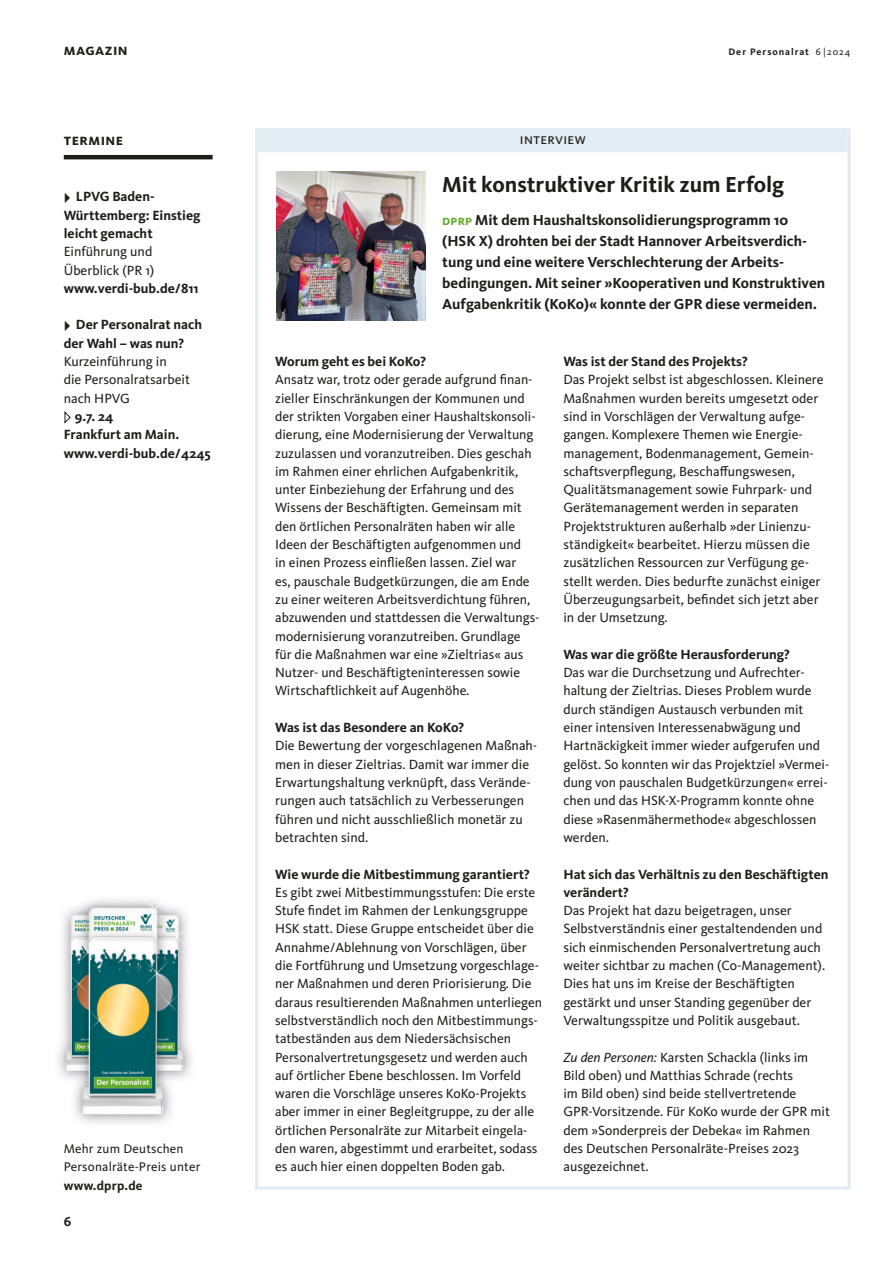
<style>
.page{position:relative;width:893px;height:1263px;background:#fff}
.page>*{position:absolute;margin:0;border:0;box-sizing:border-box;transform-origin:0 0}
.t1{font:700 22.5px "Kievit Pro";color:#1d1d1b}
.t2{font:700 15.75px "Kievit Pro";letter-spacing:.03em;color:#1d1d1b}
.t3{font:700 15px/21px "Kievit Pro";color:#1d1d1b}
.t4{font:15px "Kievit Pro";color:#1d1d1b}
.t5{font:13.8px/18.3px "Kievit Pro";color:#1d1d1b}
.t6{font:700 13.8px/18.3px "Kievit Pro";color:#1d1d1b}
.t7{font:700 13.8px "Kievit Pro";color:#63ad2d}
.t8{font:700 13.5px "Kievit Pro";color:#1d1d1b}
.t9{font:13.05px/18.3px "Kievit Pro";letter-spacing:.015em;color:#1d1d1b}
.t10{font:700 13.05px "Kievit Pro";color:#1d1d1b}
.t11{font:700 9.75px "Kievit Pro";letter-spacing:.1em;color:#1d1d1b}
.s1{font-weight:400}
.s2{font-family:"Kievit OT";font-style:italic}
</style>
<div class="page">
<hr style="left:64px;top:155px;width:149px;height:4px;background:#1d1d1b">
<img style="left:58px;top:899px;width:134px;height:224px">
<div style="left:258px;top:129px;width:589px;height:23px;background:#e3ecf2"></div>
<div style="left:255px;top:128px;width:595px;height:1061px;border:3px solid #e3ecf2"></div>
<img style="left:276px;top:172px;width:149px;height:148px">
<p class="t2" style="left:64px;top:40px;width:63px">Magazin</p>
<p class="t2" style="left:64px;top:130px;width:61px">Termine</p>
<p class="t6" style="left:64px;top:187px;width:138px;text-indent:12px">LPVG Baden-<br>Württemberg: Einstieg leicht gemacht</p>
<p class="t5" style="left:64px;top:242px;width:92px">Einführung und<br>Überblick (PR 1)</p>
<p class="t6" style="left:64px;top:279px;width:136px">www.verdi-bub.de/811</p>
<p class="t6" style="left:64px;top:316px;width:140px;text-indent:12px">Der Personalrat nach der Wahl – was nun?</p>
<p class="t5" style="left:64px;top:352px;width:128px">Kurzeinführung in<br>die Personalratsarbeit nach HPVG</p>
<p class="t6" style="left:64px;top:407px;width:149px;text-indent:11px">9.7. 24<br>Frankfurt am Main. www.verdi-bub.de/4245</p>
<p class="t9" style="left:64px;top:1139px;width:138px">Mehr zum Deutschen<br>Personalräte-Preis unter</p>
<p class="t10" style="left:64px;top:1177px;width:80px">www.dprp.de</p>
<p class="t8" style="left:64px;top:1214px;width:9px">6</p>
<p class="t11" style="left:728px;top:46px;width:124px">Der Personalrat <span class="s1">6 |2024</span></p>
<p class="t4" style="left:520px;top:130px;width:9px">interview</p>
<h1 class="t1" style="left:442px;top:171px;width:343px">Mit konstruktiver Kritik zum Erfolg</h1>
<p class="t7" style="left:442px;top:212px;width:9px">DPRP</p>
<p class="t3" style="left:442px;top:210px;width:384px;text-indent:33px">Mit dem Haushaltskonsolidierungsprogramm 10 (HSK X) drohten bei der Stadt Hannover Arbeitsverdich&shy;tung und eine weitere Verschlechterung der Arbeits&shy;bedingungen. Mit seiner »Kooperativen und Konstruktiven Aufgabenkritik (KoKo)« konnte der GPR diese vermeiden.</p>
<p class="t6" style="left:275px;top:352px;width:152px">Worum geht es bei KoKo?</p>
<p class="t5" style="left:275px;top:370px;width:266px">Ansatz war, trotz oder gerade aufgrund finan&shy;zieller Einschränkungen der Kommunen und der strikten Vorgaben einer Haushaltskonsoli&shy;dierung, eine Modernisierung der Verwaltung zuzulassen und voranzutreiben. Dies geschah im Rahmen einer ehrlichen Aufgabenkritik, unter Einbeziehung der Erfahrung und des Wissens der Beschäftigten. Gemeinsam mit den örtlichen Personalräten haben wir alle Ideen der Beschäftigten aufgenommen und<br>in einen Prozess einfließen lassen. Ziel war<br>es, pauschale Budgetkürzungen, die am Ende zu einer weiteren Arbeitsverdichtung führen, abzuwenden und stattdessen die Verwaltungs&shy;modernisierung voranzutreiben. Grundlage für die Maßnahmen war eine »Zieltrias« aus Nutzer- und Beschäftigteninteressen sowie Wirtschaftlichkeit auf Augenhöhe.</p>
<p class="t6" style="left:275px;top:718px;width:191px">Was ist das Besondere an KoKo?</p>
<p class="t5" style="left:275px;top:736px;width:264px">Die Bewertung der vorgeschlagenen Maßnah&shy;men in dieser Zieltrias. Damit war immer die Erwartungshaltung verknüpft, dass Verände&shy;rungen auch tatsächlich zu Verbesserungen führen und nicht ausschließlich monetär zu betrachten sind.</p>
<p class="t6" style="left:275px;top:865px;width:256px">Wie wurde die Mitbestimmung garantiert?</p>
<p class="t5" style="left:275px;top:883px;width:269px">Es gibt zwei Mitbestimmungsstufen: Die erste Stufe findet im Rahmen der Lenkungsgruppe HSK statt. Diese Gruppe entscheidet über die Annahme/Ablehnung von Vorschlägen, über die Fortführung und Umsetzung vorgeschlage&shy;ner Maßnahmen und deren Priorisierung. Die daraus resultierenden Maßnahmen unterliegen selbstverständlich noch den Mitbestimmungs&shy;tatbeständen aus dem Niedersächsischen Personalvertretungsgesetz und werden auch auf örtlicher Ebene beschlossen. Im Vorfeld waren die Vorschläge unseres KoKo-Projekts aber immer in einer Begleitgruppe, zu der alle örtlichen Personalräte zur Mitarbeit eingela&shy;den waren, abgestimmt und erarbeitet, sodass es auch hier einen doppelten Boden gab.</p>
<p class="t6" style="left:563px;top:352px;width:186px">Was ist der Stand des Projekts?</p>
<p class="t5" style="left:563px;top:370px;width:262px">Das Projekt selbst ist abgeschlossen. Kleinere Maßnahmen wurden bereits umgesetzt oder sind in Vorschlägen der Verwaltung aufge&shy;gangen. Komplexere Themen wie Energie&shy;management, Bodenmanagement, Gemein&shy;schaftsverpflegung, Beschaffungswesen, Qualitätsmanagement sowie Fuhrpark- und Gerätemanagement werden in separaten Projektstrukturen außerhalb »der Linienzu&shy;ständigkeit« bearbeitet. Hierzu müssen die zusätzlichen Ressourcen zur Verfügung ge&shy;stellt werden. Dies bedurfte zunächst einiger Überzeugungsarbeit, befindet sich jetzt aber in der Umsetzung.</p>
<p class="t6" style="left:563px;top:645px;width:228px">Was war die größte Herausforderung?</p>
<p class="t5" style="left:563px;top:663px;width:267px">Das war die Durchsetzung und Aufrechter&shy;haltung der Zieltrias. Dieses Problem wurde durch ständigen Austausch verbunden mit einer intensiven Interessenabwägung und Hartnäckigkeit immer wieder aufgerufen und gelöst. So konnten wir das Projektziel »Vermei&shy;dung von pauschalen Budgetkürzungen« errei&shy;chen und das HSK-X-Programm konnte ohne diese »Rasenmähermethode« abgeschlossen werden.</p>
<p class="t6" style="left:563px;top:865px;width:267px">Hat sich das Verhältnis zu den Beschäftigten verändert?</p>
<p class="t5" style="left:563px;top:901px;width:263px">Das Projekt hat dazu beigetragen, unser Selbstverständnis einer gestaltendenden und sich einmischenden Personalvertretung auch weiter sichtbar zu machen (Co-Management).<br>Dies hat uns im Kreise der Beschäftigten gestärkt und unser Standing gegenüber der Verwaltungsspitze und Politik ausgebaut.</p>
<p class="t5" style="left:563px;top:1048px;width:268px"><span class="s2">Zu den Personen:</span> Karsten Schackla (links im Bild oben) und Matthias Schrade (rechts<br>im Bild oben) sind beide stellvertretende GPR-Vorsitzende. Für KoKo wurde der GPR mit dem »Sonderpreis der Debeka« im Rahmen des Deutschen Personalräte-Preises 2023 ausgezeichnet.</p>
</div>
